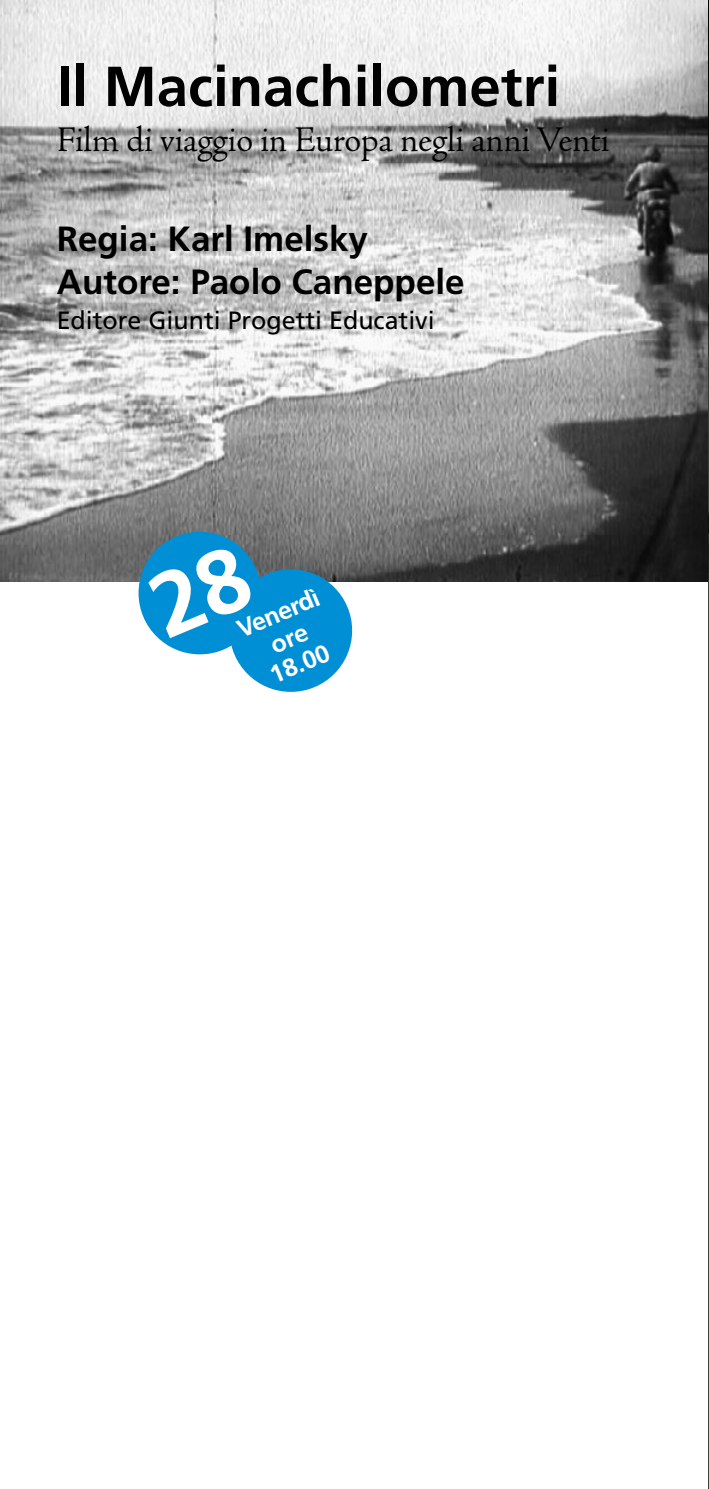
<style>
.page{position:relative;width:709px;height:1489px;background:#fff}
.page>*{position:absolute;margin:0;border:0;box-sizing:border-box;transform-origin:0 0}
.t1{font:700 56.25px "Frutiger";color:#000}
.t2{font:37.5px "Adobe Jenson MM 371 15";color:#000}
.t3{font:700 35px/42.5px "Frutiger";color:#000}
.t4{font:25px "Frutiger";color:#000}
.t5{font:700 25px/27.5px "Frutiger";color:#fff;text-align:center}
</style>
<div class="page">
<img style="left:0;top:0;width:708px;height:581px">
<div style="left:229px;top:569px;width:123px;height:122px;background:#008fd5;border-radius:50%"></div>
<div style="left:138px;top:531px;width:123px;height:123px;background:#008fd5;border-radius:50%"></div>
<hr style="left:708px;top:0;width:1px;height:1488px;background:#000">
<svg style="left:145px;top:543px;width:111px;height:95px"></svg>
<h1 class="t1" style="left:57px;top:53px;width:505px">Il Macinachilometri</h1>
<p class="t2" style="left:57px;top:120px;width:554px">Film di viaggio in Europa negli anni Venti</p>
<p class="t3" style="left:57px;top:218px;width:409px">Regia: Karl Imelsky<br>Autore: Paolo Caneppele</p>
<p class="t4" style="left:57px;top:305px;width:379px">Editore Giunti Progetti Educativi</p>
<p class="t5" style="left:233px;top:617px;width:88px;rotate:-23deg">Venerdì ore<br>18.00</p>
</div>
